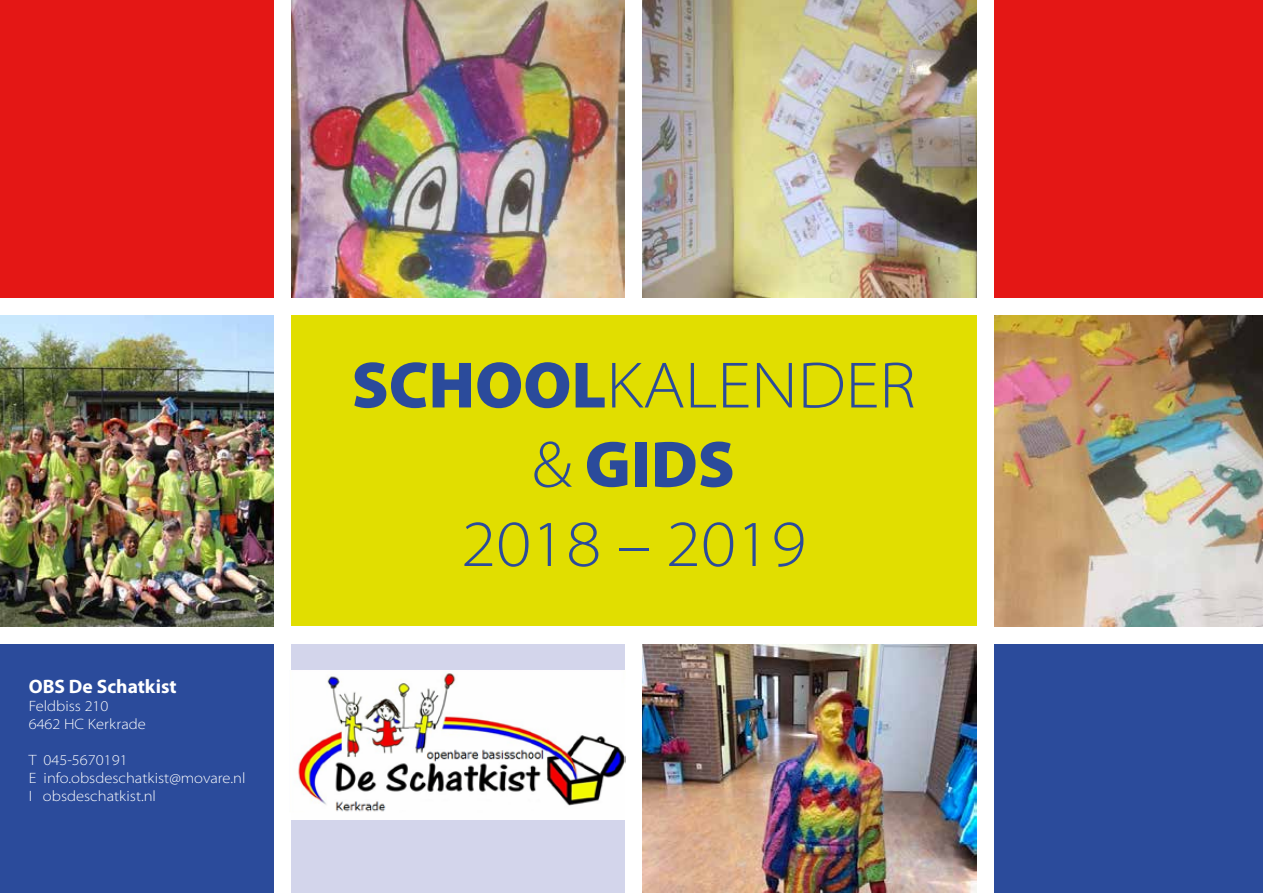
<style>
.page{position:relative;width:1263px;height:893px;background:#fff}
.page>*{position:absolute;margin:0;border:0;box-sizing:border-box;transform-origin:0 0}
.t1{font:300 semi-expanded 66px/79.2px "Myriad Pro";color:#2b4b9b;text-align:center}
.t2{font:700 19.5px "Myriad Pro";color:#fff}
.t3{font:300 semi-expanded 15px/18px "Myriad Pro";color:#fff}
.s1{font-weight:900;font-stretch:normal}
</style>
<div class="page">
<div style="left:0;top:0;width:273px;height:298px;background:#e41715"></div>
<img style="left:291px;top:0;width:334px;height:298px">
<img style="left:643px;top:0;width:334px;height:298px">
<img style="left:0;top:316px;width:273px;height:310px">
<div style="left:291px;top:316px;width:355px;height:310px;background:#e1de00"></div>
<div style="left:643px;top:316px;width:334px;height:310px;background:#e1de00"></div>
<div style="left:0;top:644px;width:273px;height:249px;background:#2b4b9b"></div>
<div style="left:291px;top:644px;width:334px;height:249px;background:#d3d5eb"></div>
<img style="left:643px;top:644px;width:334px;height:249px">
<div style="left:994px;top:0;width:269px;height:298px;background:#e41715"></div>
<img style="left:994px;top:316px;width:269px;height:310px">
<div style="left:994px;top:644px;width:269px;height:249px;background:#2b4b9b"></div>
<img style="left:291px;top:671px;width:335px;height:148px">
<h2 class="t2" style="left:29px;top:674px;width:149px">OBS De Schatkist</h2>
<p class="t3" style="left:29px;top:697px;width:119px">Feldbiss 210<br>6462 HC Kerkrade</p>
<p class="t3" style="left:29px;top:751px;width:218px">T 045-5670191<br>E info.obsdeschatkist@movare.nl<br>I obsdeschatkist.nl</p>
<h1 class="t1" style="left:352px;top:345px;width:565px"><span class="s1">SCHOOL</span>KALENDER &amp; <span class="s1">GIDS<br></span>2018 – 2019</h1>
</div>
